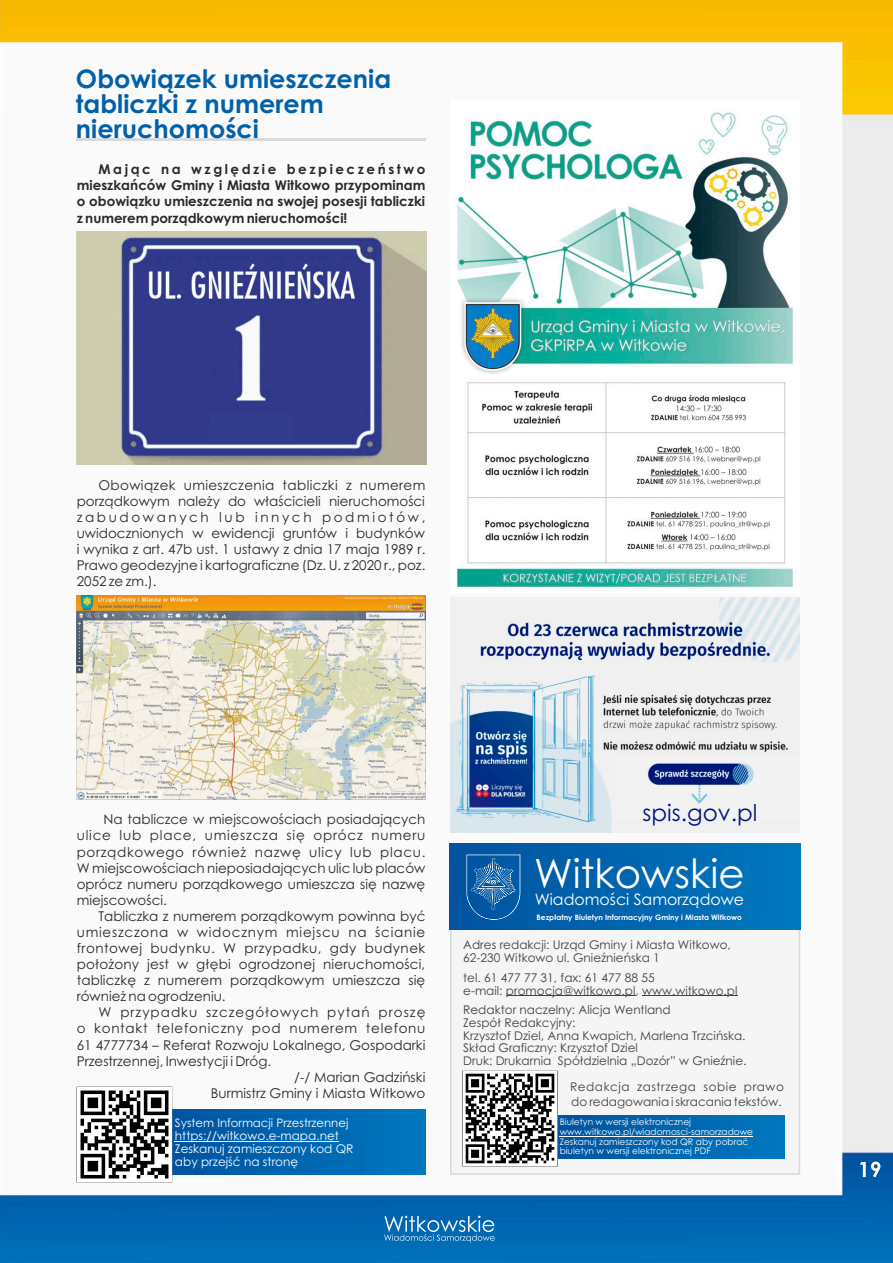
<style>
.page{position:relative;width:893px;height:1263px;background:#fff}
.page>*{position:absolute;margin:0;border:0;box-sizing:border-box;transform-origin:0 0}
.t1{font:40.2px "Century Gothic";color:#fefefe}
.t2{font:700 25.5px/24.8px "Century Gothic";color:#0060aa}
.t3{font:23.1px "Century Gothic";color:#00147a}
.t4{font:15.75px "Century Gothic";color:#fefefe}
.t5{font:13.5px/16px "Century Gothic";color:#2a2a29;text-align:justify}
.t6{font:700 13.5px/16.4px "Century Gothic";color:#2a2a29;text-align:justify}
.t7{font:12px/14.9px "Century Gothic";color:#424242}
.t8{font:12px/12.9px "Century Gothic";color:#fefefe}
.t9{font:11.7px "Century Gothic";color:#fefefe}
.t10{font:9px/9.6px "Century Gothic";color:#fefefe}
.t11{font:700 7.5px "Century Gothic";color:#fefefe}
</style>
<div class="page">
<img style="left:0;top:0;width:893px;height:1263px">
<svg style="left:860px;top:1161px;width:20px;height:16px"></svg>
<svg style="left:384px;top:1216px;width:111px;height:26px;background:#3386c1"></svg>
<div style="left:449px;top:854px;width:352px;height:321px;background:#f5f5f5"></div>
<hr style="left:506px;top:995px;width:130px;height:1px;background:#424242">
<hr style="left:642px;top:995px;width:95px;height:1px;background:#424242">
<div style="left:557px;top:1115px;width:227px;height:43px;background:linear-gradient(to right,#0053a0,#0077be)"></div>
<hr style="left:560px;top:1136px;width:193px;height:1px;background:#fefefe">
<div style="left:450px;top:844px;width:350px;height:85px;background:linear-gradient(to right,#0153a0,#0077be)"></div>
<svg style="left:466px;top:854px;width:54px;height:66px;background:#206caf"></svg>
<svg style="left:462px;top:1070px;width:96px;height:97px"></svg>
<img style="left:451px;top:100px;width:348px;height:493px">
<img style="left:77px;top:232px;width:349px;height:232px">
<hr style="left:77px;top:138px;width:349px;height:2px;background:#d9dada">
<div style="left:171px;top:1109px;width:254px;height:65px;background:linear-gradient(to right,#0053a0,#0077be)"></div>
<hr style="left:175px;top:1141px;width:164px;height:1px;background:#fefefe">
<svg style="left:76px;top:1086px;width:97px;height:97px"></svg>
<img style="left:78px;top:1088px;width:93px;height:93px">
<img style="left:76px;top:595px;width:349px;height:205px">
<img style="left:463px;top:1072px;width:94px;height:93px">
<img style="left:451px;top:598px;width:348px;height:234px">
<img style="left:617px;top:756px;width:182px;height:62px">
<div style="left:209px;top:413px;width:85px;height:28px;background:#333b8c"></div>
<h2 class="t2" style="left:76px;top:69px;width:317px">Obowiązek umieszczenia tabliczki z numerem nieruchomości</h2>
<p class="t6" style="left:77px;top:162px;width:350px;text-indent:22px">Mając na względzie bezpieczeństwo mieszkańców Gminy i Miasta Witkowo przypominam o obowiązku umieszczenia na swojej posesji tabliczki z numerem porządkowym nieruchomości!</p>
<p class="t5" style="left:77px;top:478px;width:350px;text-indent:22px">Obowiązek umieszczenia tabliczki z numerem porządkowym należy do właścicieli nieruchomości zabudowanych lub innych podmiotów, uwidocznionych w ewidencji gruntów i budynków i wynika z art. 47b ust. 1 ustawy z dnia 17 maja 1989 r.<br>Prawo geodezyjne i kartograficzne (Dz. U. z 2020 r., poz.<br>2052 ze zm.).</p>
<p class="t5" style="left:77px;top:813px;width:350px;text-indent:27px">Na tabliczce w miejscowościach posiadających ulice lub place, umieszcza się oprócz numeru porządkowego również nazwę ulicy lub placu.<br>W miejscowościach nieposiadających ulic lub placów oprócz numeru porządkowego umieszcza się nazwę miejscowości.</p>
<p class="t5" style="left:77px;top:909px;width:350px;text-indent:22px">Tabliczka z numerem porządkowym powinna być umieszczona w widocznym miejscu na ścianie frontowej budynku. W przypadku, gdy budynek położony jest w głębi ogrodzonej nieruchomości, tabliczkę z numerem porządkowym umieszcza się również na ogrodzeniu.</p>
<p class="t5" style="left:77px;top:1006px;width:350px;text-indent:22px">W przypadku szczegółowych pytań proszę o kontakt telefoniczny pod numerem telefonu 61 4777734 – Referat Rozwoju Lokalnego, Gospodarki Przestrzennej, Inwestycji i Dróg.</p>
<p class="t5" style="left:211px;top:1070px;width:216px;text-align:right">/-/ Marian Gadziński<br>Burmistrz Gminy i Miasta Witkowo</p>
<p class="t9" style="left:175px;top:1118px;width:175px">System Informacji Przestrzennej</p>
<p class="t8" style="left:175px;top:1130px;width:180px">https://witkowo.e-mapa.net<br>Zeskanuj zamieszczony kod QR aby przejść na stronę</p>
<h3 class="t3" style="left:643px;top:804px;width:116px">spis.gov.pl</h3>
<h1 class="t1" style="left:534px;top:858px;width:212px">Witkowskie</h1>
<p class="t4" style="left:535px;top:893px;width:211px">Wiadomości Samorządowe</p>
<p class="t11" style="left:537px;top:914px;width:207px">Bezpłatny Biuletyn Informacyjny Gminy i Miasta Witkowo</p>
<p class="t7" style="left:463px;top:939px;width:269px">Adres redakcji: Urząd Gminy i Miasta Witkowo,</p>
<p class="t7" style="left:463px;top:971px;width:193px">tel. 61 477 77 31, fax: 61 477 88 55</p>
<p class="t7" style="left:463px;top:952px;width:198px">62-230 Witkowo ul. Gnieźnieńska 1</p>
<p class="t7" style="left:463px;top:984px;width:276px">e-mail: promocja@witkowo.pl, www.witkowo.pl</p>
<p class="t7" style="left:463px;top:1029px;width:284px">Krzysztof Dziel, Anna Kwapich, Marlena Trzcińska.</p>
<p class="t7" style="left:463px;top:1003px;width:209px">Redaktor naczelny: Alicja Wentland</p>
<p class="t7" style="left:463px;top:1016px;width:114px">Zespół Redakcyjny:</p>
<p class="t7" style="left:463px;top:1042px;width:176px">Skład Graficzny: Krzysztof Dziel</p>
<p class="t7" style="left:463px;top:1054px;width:285px">Druk: Drukarnia Spółdzielnia „Dozór” w Gnieźnie.</p>
<p class="t7" style="left:570px;top:1080px;width:215px">Redakcja zastrzega sobie prawo do redagowania i skracania tekstów.</p>
<p class="t10" style="left:560px;top:1118px;width:195px">Biuletyn w wersji elektronicznej www.witkowo.pl/wiadomosci-samorzadowe Zeskanuj zamieszczony kod QR aby pobrać biuletyn w wersji elektronicznej PDF</p>
</div>
